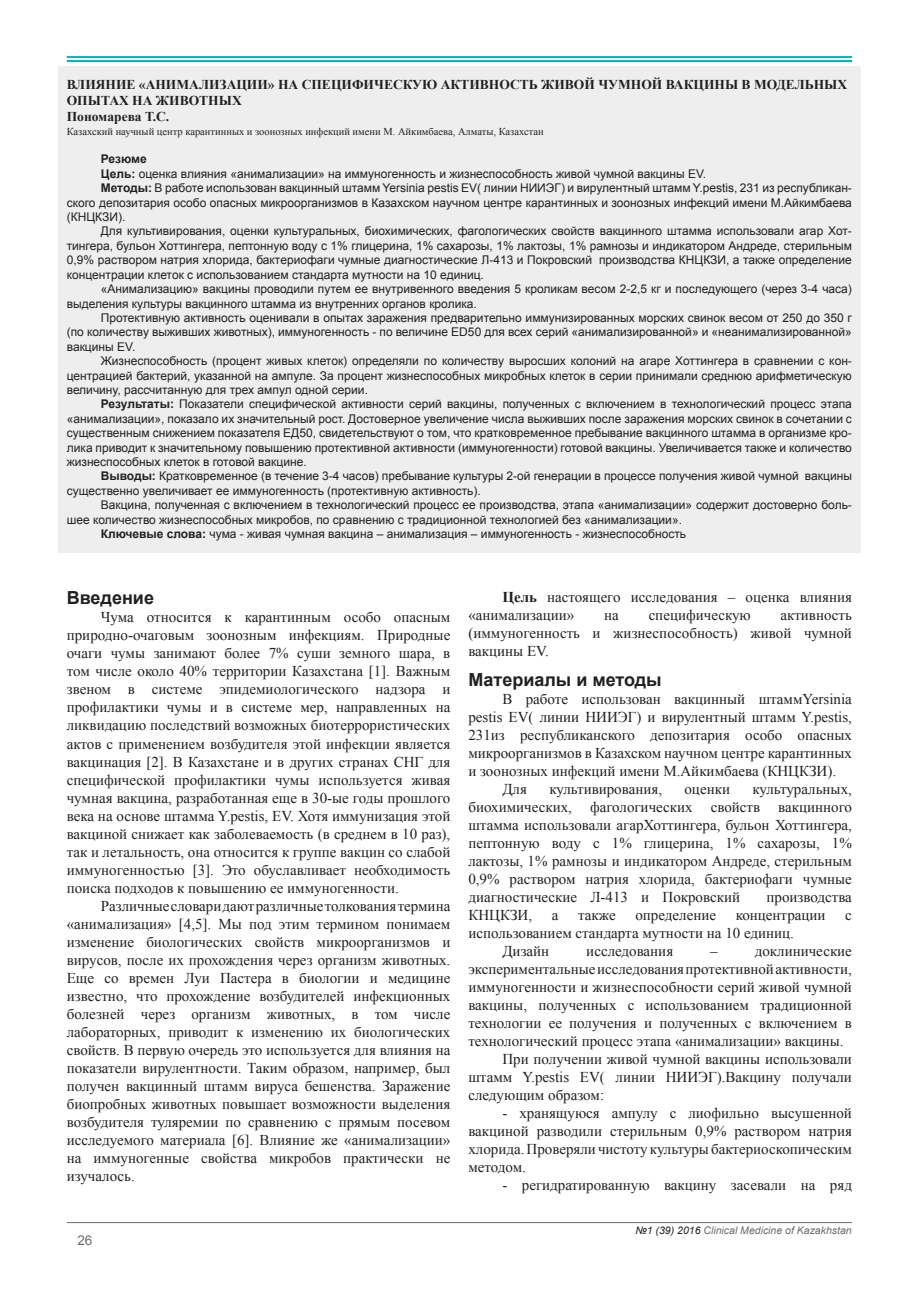
<style>
.page{position:relative;width:906px;height:1289px;background:#fff}
.page>*{position:absolute;margin:0;border:0;box-sizing:border-box;transform-origin:0 0}
.t1{font:700 18px "Arial";color:#231f20}
.t2{font:15px/18px "Times New Roman";color:#231f20;text-align:justify}
.t3{font:700 13.5px/16.2px "Times New Roman";color:#231f20}
.t4{font:13.5px "Arial";color:#6c6d70}
.t5{font:12px "Arial";color:#231f20}
.t6{font:700 12px "Arial";color:#231f20}
.t7{font:10.5px "Times New Roman";color:#231f20}
.t8{font:italic 10.5px "Arial";color:#6c6d70}
.s1{font-weight:700}
.s2{color:#231f20}
</style>
<div class="page">
<hr style="left:67px;top:1222px;width:785px;height:1px;background:#6c6d70">
<hr style="left:67px;top:56px;width:785px;height:2px;background:#00b5cb">
<hr style="left:67px;top:60px;width:785px;height:2px;background:#00b5cb">
<div style="left:58px;top:67px;width:802px;height:486px;background:#eeeeef"></div>
<p class="t3" style="left:67px;top:76px;width:609px">Влияние «анимализации» на специфическую активность живой чумной вак</p>
<p class="t3" style="left:693px;top:76px;width:155px">цины в модельных</p>
<p class="t3" style="left:67px;top:92px;width:176px">опытах на животных<br>Пономарева Т.С.</p>
<p class="t7" style="left:67px;top:124px;width:478px">Казахский научный центр карантинных и зоонозных инфекций имени М. Айкимбаева, Алматы, Казахстан</p>
<p class="t6" style="left:101px;top:151px;width:47px">Резюме</p>
<p class="t5" style="left:101px;top:166px;width:607px"><span class="s1">Цель:</span> оценка влияния «анимализации» на иммуногенность и жизнеспособность живой чумной вакцины EV.</p>
<p class="t5" style="left:101px;top:180px;width:752px"><span class="s1">Методы:</span> В работе использован вакцинный штамм Yersinia pestis EV( линии НИИЭГ) и вирулентный штамм Y.pestis, 231 из республикан-</p>
<p class="t5" style="left:67px;top:194px;width:786px">ского депозитария особо опасных микроорганизмов в Казахском научном центре карантинных и зоонозных инфекций имени М.Айкимбаева</p>
<p class="t5" style="left:67px;top:209px;width:60px">(КНЦКЗИ).</p>
<p class="t5" style="left:101px;top:223px;width:752px">Для культивирования, оценки культуральных, биохимических, фагологических свойств вакцинного штамма использовали агар Хот-</p>
<p class="t5" style="left:67px;top:238px;width:786px">тингера, бульон Хоттингера, пептонную воду с 1% глицерина, 1% сахарозы, 1% лактозы, 1% рамнозы и индикатором Андреде, стерильным</p>
<p class="t5" style="left:67px;top:252px;width:786px">0,9% раствором натрия хлорида, бактериофаги чумные диагностические Л-413 и Покровский производства КНЦКЗИ, а также определение</p>
<p class="t5" style="left:67px;top:266px;width:419px">концентрации клеток с использованием стандарта мутности на 10 единиц.</p>
<p class="t5" style="left:101px;top:281px;width:752px">«Анимализацию» вакцины проводили путем ее внутривенного введения 5 кроликам весом 2-2,5 кг и последующего (через 3-4 часа)</p>
<p class="t5" style="left:67px;top:295px;width:412px">выделения культуры вакцинного штамма из внутренних органов кролика.</p>
<p class="t5" style="left:101px;top:310px;width:752px">Протективную активность оценивали в опытах заражения предварительно иммунизированных морских свинок весом от 250 до 350 г</p>
<p class="t5" style="left:67px;top:324px;width:786px">(по количеству выживших животных), иммуногенность - по величине ED50 для всех серий «анимализированной» и «неанимализированной»</p>
<p class="t5" style="left:67px;top:338px;width:70px">вакцины EV.</p>
<p class="t5" style="left:101px;top:353px;width:752px">Жизнеспособность (процент живых клеток) определяли по количеству выросших колоний на агаре Хоттингера в сравнении с кон-</p>
<p class="t5" style="left:67px;top:367px;width:786px">центрацией бактерий, указанной на ампуле. За процент жизнеспособных микробных клеток в серии принимали среднюю арифметическую</p>
<p class="t5" style="left:67px;top:382px;width:303px">величину, рассчитанную для трех ампул одной серии.</p>
<p class="t5" style="left:101px;top:396px;width:752px"><span class="s1">Результаты:</span> Показатели специфической активности серий вакцины, полученных с включением в технологический процесс этапа</p>
<p class="t5" style="left:67px;top:410px;width:786px">«анимализации», показало их значительный рост. Достоверное увеличение числа выживших после заражения морских свинок в сочетании с</p>
<p class="t5" style="left:67px;top:425px;width:786px">существенным снижением показателя ЕД50, свидетельствуют о том, что кратковременное пребывание вакцинного штамма в организме кро-</p>
<p class="t5" style="left:67px;top:439px;width:786px">лика приводит к значительному повышению протективной активности (иммуногенности) готовой вакцины. Увеличивается также и количество</p>
<p class="t5" style="left:67px;top:454px;width:241px">жизнеспособных клеток в готовой вакцине.</p>
<p class="t5" style="left:101px;top:468px;width:752px"><span class="s1">Выводы:</span> Кратковременное (в течение 3-4 часов) пребывание культуры 2-ой генерации в процессе получения живой чумной вакцины</p>
<p class="t5" style="left:67px;top:482px;width:415px">существенно увеличивает ее иммуногенность (протективную активность).</p>
<p class="t5" style="left:101px;top:497px;width:752px">Вакцина, полученная с включением в технологический процесс ее производства, этапа «анимализации» содержит достоверно боль-</p>
<p class="t5" style="left:67px;top:511px;width:617px">шее количество жизнеспособных микробов, по сравнению с традиционной технологией без «анимализации».</p>
<p class="t5" style="left:101px;top:526px;width:587px"><span class="s1">Ключевые слова:</span> чума - живая чумная вакцина – анимализация – иммуногенность - жизнеспособность</p>
<p class="t1" style="left:67px;top:586px;width:89px">Введение</p>
<p class="t2" style="left:67px;top:608px;width:385px;text-indent:34px">Чума относится к карантинным особо опасным природно-очаговым зоонозным инфекциям. Природные очаги чумы занимают более 7% суши земного шара, в том числе около 40% территории Казахстана [1]. Важным звеном в системе эпидемиологического надзора и профилактики чумы и в системе мер, направленных на ликвидацию последствий возможных биотеррористических актов с применением возбудителя этой инфекции является вакцинация [2]. В Казахстане и в других странах СНГ для специфической профилактики чумы используется живая чумная вакцина, разработанная еще в 30-ые годы прошлого века на основе штамма Y.pestis, EV. Хотя иммунизация этой вакциной снижает как заболеваемость (в среднем в 10 раз), так и летальность, она относится к группе вакцин со слабой иммуногенностью [3]. Это обуславливает необходимость поиска подходов к повышению ее иммуногенности.</p>
<p class="t2" style="left:67px;top:896px;width:385px;text-indent:34px">Различные словари дают различные толкования термина «анимализация» [4,5]. Мы под этим термином понимаем изменение биологических свойств микроорганизмов и вирусов, после их прохождения через организм животных.<br>Еще со времен Луи Пастера в биологии и медицине известно, что прохождение возбудителей инфекционных болезней через организм животных, в том числе лабораторных, приводит к изменению их биологических свойств. В первую очередь это используется для влияния на показатели вирулентности. Таким образом, например, был получен вакцинный штамм вируса бешенства. Заражение биопробных животных повышает возможности выделения возбудителя туляремии по сравнению с прямым посевом исследуемого материала [6]. Влияние же «анимализации» на иммуногенные свойства микробов практически не изучалось.</p>
<p class="t4" style="left:77px;top:1231px;width:17px">26</p>
<p class="t2" style="left:468px;top:587px;width:385px;text-indent:34px"><span class="s1">Цель</span> настоящего исследования – оценка влияния «анимализации»</p>
<p class="t2" style="left:604px;top:605px;width:16px">на</p>
<p class="t2" style="left:648px;top:605px;width:104px">специфическую</p>
<p class="t2" style="left:468px;top:605px;width:385px;text-indent:312px">активность (иммуногенность и жизнеспособность) живой чумной вакцины EV.</p>
<p class="t1" style="left:468px;top:667px;width:195px">Материалы и методы</p>
<p class="t2" style="left:502px;top:689px;width:351px">В работе использован вакцинный штаммYersinia</p>
<p class="t2" style="left:468px;top:707px;width:385px">pestis EV( линии НИИЭГ) и вирулентный штамм Y.pestis,</p>
<p class="t2" style="left:468px;top:725px;width:385px">231из республиканского депозитария особо опасных</p>
<p class="t2" style="left:468px;top:743px;width:385px">микроорганизмов в Казахском научном центре карантинных</p>
<p class="t2" style="left:468px;top:761px;width:369px">и зоонозных инфекций имени М.Айкимбаева (КНЦКЗИ).</p>
<p class="t2" style="left:502px;top:779px;width:26px">Для</p>
<p class="t2" style="left:549px;top:779px;width:114px">культивирования,</p>
<p class="t2" style="left:684px;top:779px;width:47px">оценки</p>
<p class="t2" style="left:468px;top:779px;width:385px;text-indent:284px">культуральных, биохимических, фагологических свойств вакцинного штамма использовали агарХоттингера, бульон Хоттингера, пептонную воду с 1% глицерина, 1% сахарозы, 1% лактозы, 1% рамнозы и индикатором Андреде, стерильным 0,9% раствором натрия хлорида, бактериофаги чумные диагностические Л-413 и Покровский</p>
<p class="t2" style="left:766px;top:887px;width:87px">производства</p>
<p class="t2" style="left:468px;top:905px;width:65px">КНЦКЗИ,</p>
<p class="t2" style="left:552px;top:905px;width:8px">а</p>
<p class="t2" style="left:578px;top:905px;width:39px">также</p>
<p class="t2" style="left:635px;top:905px;width:82px">определение</p>
<p class="t2" style="left:736px;top:905px;width:91px">концентрации</p>
<p class="t2" style="left:845px;top:905px;width:8px">с</p>
<p class="t2" style="left:502px;top:923px;width:293px;text-indent:-34px">использованием стандарта мутности на 10 единиц.<br>Дизайн</p>
<p class="t2" style="left:586px;top:941px;width:88px">исследования</p>
<p class="t2" style="left:710px;top:941px;width:9px">–</p>
<p class="t2" style="left:754px;top:941px;width:99px">доклинические</p>
<p class="t2" style="left:468px;top:959px;width:385px">экспериментальные исследования протективной активности,</p>
<p class="t2" style="left:468px;top:977px;width:385px">иммуногенности и жизнеспособности серий живой чумной</p>
<p class="t2" style="left:468px;top:995px;width:385px">вакцины, полученных с использованием традиционной</p>
<p class="t2" style="left:468px;top:1013px;width:385px">технологии ее получения и полученных с включением в</p>
<p class="t2" style="left:468px;top:1031px;width:377px">технологический процесс этапа «анимализации» вакцины.</p>
<p class="t2" style="left:502px;top:1049px;width:351px">При получении живой чумной вакцины использовали</p>
<p class="t2" style="left:468px;top:1067px;width:385px">штамм Y.pestis EV( линии НИИЭГ).Вакцину получали</p>
<p class="t2" style="left:468px;top:1085px;width:137px">следующим образом:</p>
<p class="t2" style="left:468px;top:1103px;width:385px;text-indent:34px">- хранящуюся ампулу с лиофильно высушенной вакциной разводили стерильным 0,9% раствором натрия хлорида. Проверяли чистоту культуры бактериоскопическим методом.</p>
<p class="t2" style="left:502px;top:1175px;width:351px">- регидратированную вакцину засевали на ряд</p>
<p class="t8" style="left:635px;top:1223px;width:218px"><span class="s2">№1 (39) 2016</span> Clinical Medicine of Kazakhstan</p>
</div>
